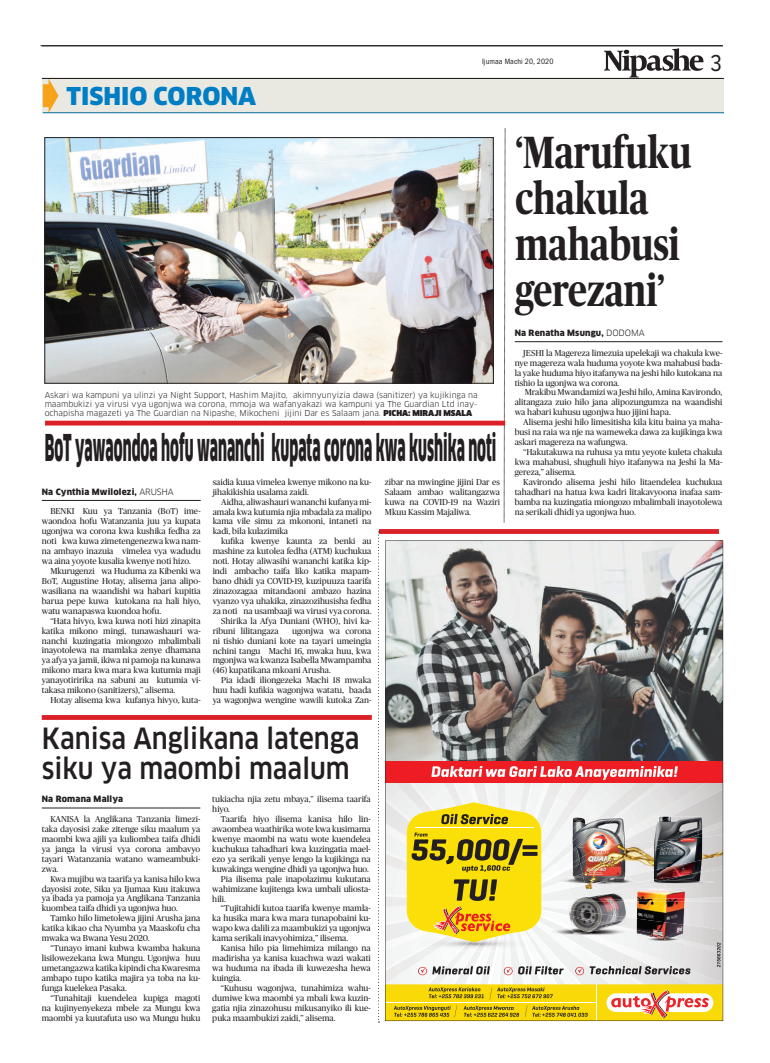
<style>
.page{position:relative;width:770px;height:1063px;background:#fff}
.page>*{position:absolute;margin:0;border:0;box-sizing:border-box;transform-origin:0 0}
.t1{font:700 45px/46.1px "Publico";color:#231f20;scale:.8 1}
.t2{font:900 36.1px "Clan OSF";color:#231f20;scale:.39 1}
.t3{font:500 28.6px/30px "Clan OSF";color:#231f20;scale:.89 1}
.t4{font:900 24px "Clan OSF";color:#007ec5}
.t5{font:24px "Proxima Nova Cond";color:#231f20}
.t6{font:8.6px/9.9px "Publico";color:#231f20;text-align:justify}
.t7{font:900 8.5px "Clan";letter-spacing:.02em;color:#231f20}
.t8{font:8px/9px "Clan";color:#231f20;text-align:justify}
.t9{font:condensed 8px "Franklin Gothic";letter-spacing:.01em;color:#231f20}
.s1{font-family:"Clan Ultra SC"}
.s2{font-family:"Clan Book SC";font-weight:400}
</style>
<div class="page">
<hr style="left:42px;top:46px;width:681px;height:1px;background:#231f20">
<hr style="left:42px;top:78px;width:681px;height:1px;background:#231f20">
<svg style="left:604px;top:48px;width:99px;height:30px"></svg>
<hr style="left:41px;top:46px;width:681px;height:1px;background:#231f20">
<hr style="left:43px;top:78px;width:681px;height:1px;background:#231f20">
<div style="left:43px;top:79px;width:681px;height:34px;background:#e9e9e1"></div>
<hr style="left:43px;top:112px;width:681px;height:1px;background:#00689e">
<svg style="left:43px;top:78px;width:15px;height:35px"></svg>
<img style="left:47px;top:139px;width:444px;height:242px">
<div style="left:45px;top:137px;width:448px;height:246px;border:1px solid #231f20"></div>
<div style="left:379px;top:529px;width:340px;height:5px;background:#dc2027"></div>
<svg style="left:385px;top:541px;width:338px;height:480px;background:#97918d"></svg>
<svg style="left:385px;top:766px;width:338px;height:252px"></svg>
<svg style="left:378px;top:531px;width:1px;height:492px"></svg>
<hr style="left:514px;top:342px;width:208px;height:1px;background:#231f20">
<hr style="left:42px;top:500px;width:159px;height:1px;background:#231f20">
<svg style="left:504px;top:128px;width:1px;height:395px"></svg>
<div style="left:42px;top:715px;width:330px;height:5px;background:#dc2027"></div>
<hr style="left:42px;top:808px;width:158px;height:1px;background:#231f20">
<div style="left:45px;top:421px;width:460px;height:5px;background:#dc2027"></div>
<h3 class="t4" style="left:67px;top:82px;width:191px">tishio corona</h3>
<p class="t9" style="left:482px;top:57px;width:73px">Ijumaa Machi 20, 2020</p>
<h3 class="t5" style="left:710px;top:52px;width:13px">3</h3>
<p class="t8" style="left:45px;top:390px;width:434px">Askari wa kampuni ya ulinzi ya Night Support, Hashim Majito, akimnyunyizia dawa (sanitizer) ya kujikinga na maambukizi ya virusi vya ugonjwa wa corona, mmoja wa wafanyakazi wa kampuni ya The Guardian Ltd inay&shy;ochapisha magazeti ya The Guardian na Nipashe, Mikocheni jijini Dar es Salaam jana. <span class="s1">PICHA: MIRAJI MSALA</span></p>
<h2 class="t2" style="left:45px;top:427px;width:1160px">BoT yawaondoa hofu wananchi kupata corona kwa kushika noti</h2>
<p class="t7" style="left:42px;top:487px;width:134px">Na Cynthia Mwilolezi, <span class="s2">ARUSHA</span></p>
<p class="t6" style="left:42px;top:507px;width:160px;text-indent:9px">BENKI Kuu ya Tanzania (BoT) ime&shy;waondoa hofu Watanzania juu ya kupata ugonjwa wa corona kwa kushika fedha za noti kwa kuwa zimetengenezwa kwa nam&shy;na ambayo inazuia vimelea vya wadudu wa aina yoyote kusalia kwenye noti hizo.</p>
<p class="t6" style="left:42px;top:566px;width:160px;text-indent:9px">Mkurugenzi wa Huduma za Kibenki wa BoT, Augustine Hotay, alisema jana alipo&shy;wasiliana na waandishi wa habari kupitia barua pepe kuwa kutokana na hali hiyo, watu wanapaswa kuondoa hofu.</p>
<p class="t6" style="left:42px;top:616px;width:160px;text-indent:9px">“Hata hivyo, kwa kuwa noti hizi zinapita katika mikono mingi, tunawashauri wa&shy;nanchi kuzingatia miongozo mbalimbali inayotolewa na mamlaka zenye dhamana ya afya ya jamii, ikiwa ni pamoja na kunawa mikono mara kwa mara kwa kutumia maji yanayotiririka na sabuni au kutumia vi&shy;takasa mikono (sanitizers),” alisema.</p>
<p class="t6" style="left:50px;top:695px;width:152px">Hotay alisema kwa kufanya hivyo, kuta-</p>
<p class="t6" style="left:385px;top:477px;width:117px">zibar na mwingine jijini Dar es Salaam ambao walitangazwa kuwa na COVID-19 na Waziri Mkuu Kassim Majaliwa.</p>
<p class="t6" style="left:213px;top:477px;width:160px">saidia kuua vimelea kwenye mikono na ku&shy;jihakikishia usalama zaidi.</p>
<p class="t6" style="left:213px;top:497px;width:160px;text-indent:9px">Aidha, aliwashauri wananchi kufanya mi&shy;amala kwa kutumia njia mbadala za malipo kama vile simu za mkononi, intaneti na kadi, bila kulazimika</p>
<p class="t6" style="left:221px;top:536px;width:152px">kufika kwenye kaunta za benki au</p>
<p class="t6" style="left:213px;top:546px;width:160px">mashine za kutolea fedha (ATM) kuchukua</p>
<p class="t6" style="left:213px;top:556px;width:160px">noti. Hotay aliwasihi wananchi katika kip-</p>
<p class="t6" style="left:213px;top:566px;width:160px">indi ambacho taifa liko katika mapam-</p>
<p class="t6" style="left:213px;top:576px;width:160px">bano dhidi ya COVID-19, kuzipuuza taarifa</p>
<p class="t6" style="left:213px;top:586px;width:160px">zinazozagaa mitandaoni ambazo hazina</p>
<p class="t6" style="left:213px;top:596px;width:160px">vyanzo vya uhakika, zinazozihusisha fedha</p>
<p class="t6" style="left:213px;top:606px;width:160px">za noti na usambaaji wa virusi vya corona.</p>
<p class="t6" style="left:221px;top:616px;width:152px">Shirika la Afya Duniani (WHO), hivi ka-</p>
<p class="t6" style="left:213px;top:626px;width:68px">ribuni lilitangaza</p>
<p class="t6" style="left:213px;top:626px;width:160px;text-indent:79px">ugonjwa wa corona ni tishio duniani kote na tayari umeingia nchini tangu Machi 16, mwaka huu, kwa mgonjwa wa kwanza Isabella Mwampamba (46) kupatikana mkoani Arusha.</p>
<p class="t6" style="left:213px;top:675px;width:160px;text-indent:9px">Pia idadi iliongezeka Machi 18 mwaka huu hadi kufikia wagonjwa watatu, baada ya wagonjwa wengine wawili kutoka Zan-</p>
<h3 class="t3" style="left:42px;top:724px;width:358px">Kanisa Anglikana latenga siku ya maombi maalum</h3>
<p class="t7" style="left:42px;top:794px;width:83px">Na Romana Mallya</p>
<p class="t6" style="left:42px;top:814px;width:160px;text-indent:9px">KANISA la Anglikana Tanzania limezi&shy;taka dayosisi zake zitenge siku maalum ya maombi kwa ajili ya kuliombea taifa dhidi ya janga la virusi vya corona ambavyo tayari Watanzania watano wameambuki&shy;zwa.</p>
<p class="t6" style="left:42px;top:874px;width:160px;text-indent:9px">Kwa mujibu wa taarifa ya kanisa hilo kwa dayosisi zote, Siku ya Ijumaa Kuu itakuwa ya ibada ya pamoja ya Anglikana Tanzania kuombea taifa dhidi ya ugonjwa huo.</p>
<p class="t6" style="left:42px;top:913px;width:160px;text-indent:9px">Tamko hilo limetolewa jijini Arusha jana katika kikao cha Nyumba ya Maaskofu cha mwaka wa Bwana Yesu 2020.</p>
<p class="t6" style="left:42px;top:943px;width:160px;text-indent:9px">“Tunayo imani kubwa kwamba hakuna lisilowezekana kwa Mungu. Ugonjwa huu umetangazwa katika kipindi cha Kwaresma ambapo tupo katika majira ya toba na ku&shy;funga kuelekea Pasaka.</p>
<p class="t6" style="left:42px;top:993px;width:160px;text-indent:9px">“Tunahitaji kuendelea kupiga magoti na kujinyenyekeza mbele za Mungu kwa maombi ya kuutafuta uso wa Mungu huku</p>
<p class="t6" style="left:212px;top:794px;width:160px">tukiacha njia zetu mbaya,” ilisema taarifa hiyo.</p>
<p class="t6" style="left:221px;top:814px;width:151px">Taarifa hiyo ilisema kanisa hilo lin-</p>
<p class="t6" style="left:212px;top:824px;width:160px">awaombea waathirika wote kwa kusimama</p>
<p class="t6" style="left:212px;top:834px;width:160px">kwenye maombi na watu wote kuendelea</p>
<p class="t6" style="left:212px;top:844px;width:160px">kuchukua tahadhari kwa kuzingatia mael-</p>
<p class="t6" style="left:212px;top:854px;width:160px">ezo ya serikali yenye lengo la kujikinga na</p>
<p class="t6" style="left:212px;top:864px;width:158px">kuwakinga wengine dhidi ya ugonjwa huo.</p>
<p class="t6" style="left:221px;top:874px;width:151px">Pia ilisema pale inapolazimu kukutana</p>
<p class="t6" style="left:212px;top:884px;width:160px">wahimizane kujitenga kwa umbali uliosta-</p>
<p class="t6" style="left:212px;top:894px;width:15px">hili.</p>
<p class="t6" style="left:221px;top:903px;width:151px">“Tujitahidi kutoa taarifa kwenye mamla-</p>
<p class="t6" style="left:212px;top:913px;width:160px">ka husika mara kwa mara tunapobaini ku-</p>
<p class="t6" style="left:212px;top:923px;width:160px">wapo kwa dalili za maambukizi ya ugonjwa</p>
<p class="t6" style="left:212px;top:933px;width:137px">kama serikali inavyohimiza,” ilisema.</p>
<p class="t6" style="left:221px;top:943px;width:151px">Kanisa hilo pia limehimiza milango na</p>
<p class="t6" style="left:212px;top:953px;width:160px">madirisha ya kanisa kuachwa wazi wakati</p>
<p class="t6" style="left:212px;top:963px;width:160px">wa huduma na ibada ili kuwezesha hewa</p>
<p class="t6" style="left:212px;top:973px;width:31px">kuingia.</p>
<p class="t6" style="left:221px;top:983px;width:151px">“Kuhusu wagonjwa, tunahimiza wahu-</p>
<p class="t6" style="left:212px;top:993px;width:160px">dumiwe kwa maombi ya mbali kwa kuzin-</p>
<p class="t6" style="left:212px;top:1003px;width:160px">gatia njia zinazohusu mikusanyiko ili kue-</p>
<p class="t6" style="left:212px;top:1013px;width:125px">puka maambukizi zaidi,” alisema.</p>
<h1 class="t1" style="left:515px;top:129px;width:221px">‘Marufuku chakula mahabusi gerezani’</h1>
<p class="t7" style="left:514px;top:328px;width:131px">Na Renatha Msungu, <span class="s2">DODOMA</span></p>
<p class="t6" style="left:514px;top:348px;width:209px;text-indent:9px">JESHI la Magereza limezuia upelekaji wa chakula kwe&shy;nye magereza wala huduma yoyote kwa mahabusi bada&shy;la yake huduma hiyo itafanywa na jeshi hilo kutokana na tishio la ugonjwa wa corona.</p>
<p class="t6" style="left:514px;top:388px;width:209px;text-indent:10px">Mrakibu Mwandamizi wa Jeshi hilo, Amina Kavirondo, alitangaza zuio hilo jana alipozungumza na waandishi wa habari kuhusu ugonjwa huo jijini hapa.</p>
<p class="t6" style="left:514px;top:417px;width:209px;text-indent:9px">Alisema jeshi hilo limesitisha kila kitu baina ya maha&shy;busi na raia wa nje na wameweka dawa za kujikinga kwa askari magereza na wafungwa.</p>
<p class="t6" style="left:514px;top:447px;width:209px;text-indent:9px">“Hakutakuwa na ruhusa ya mtu yeyote kuleta chakula kwa mahabusi, shughuli hiyo itafanywa na Jeshi la Ma&shy;gereza,” alisema.</p>
<p class="t6" style="left:514px;top:477px;width:209px;text-indent:9px">Kavirondo alisema jeshi hilo litaendelea kuchukua tahadhari na hatua kwa kadri litakavyoona inafaa sam&shy;bamba na kuzingatia miongozo mbalimbali inayotolewa na serikali dhidi ya ugonjwa huo.</p>
</div>
